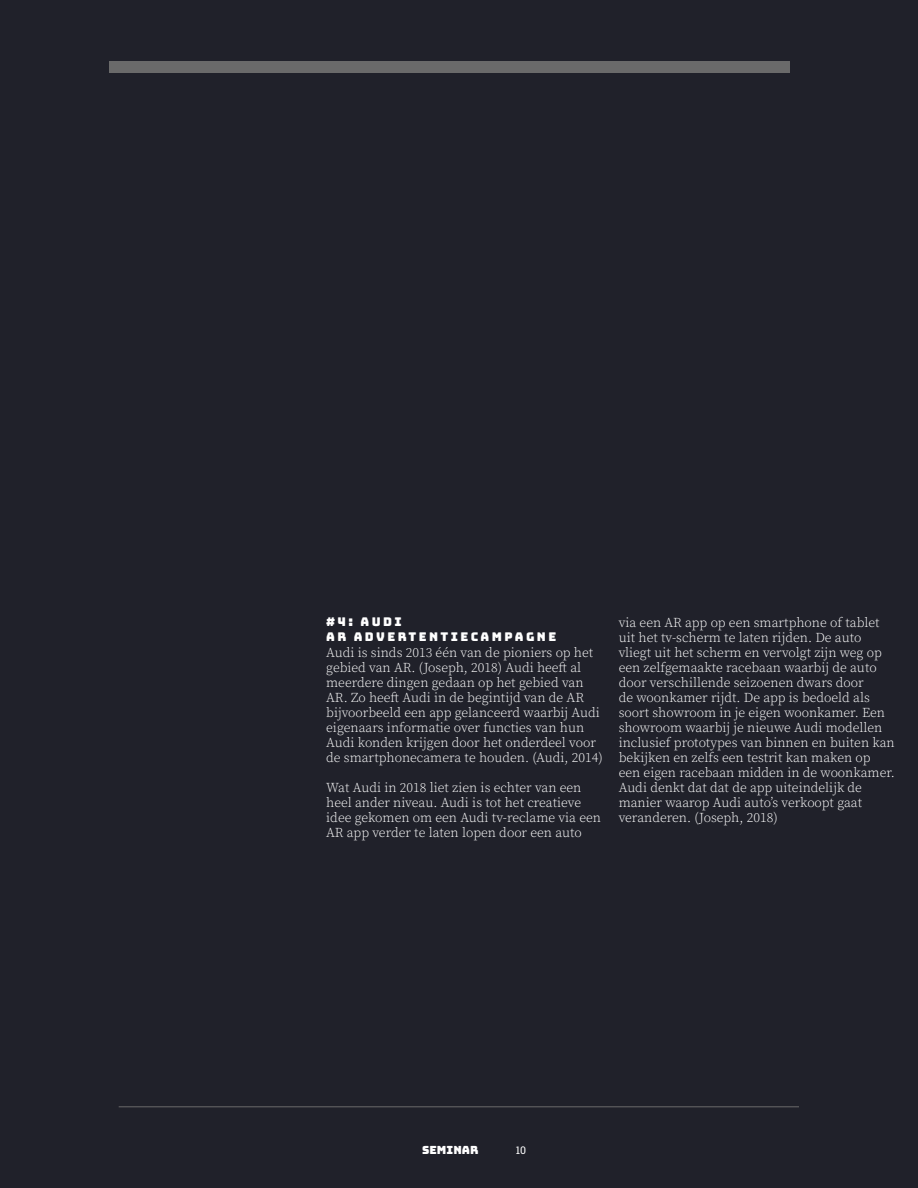
<style>
.page{position:relative;width:918px;height:1188px;background:#20212a}
.page>*{position:absolute;margin:0;border:0;box-sizing:border-box;transform-origin:0 0}
.t1{font:300 13.5px/15px "Source Serif Pro";color:#fff}
.t2{font:12px/14.4px "Bungee";letter-spacing:.2em;color:#fff}
.t3{font:11.25px "Bungee";color:#fff}
.t4{font:10.5px "Roboto Slab";color:#fff}
</style>
<div class="page">
<div style="left:109px;top:61px;width:680px;height:12px;background:#6a6a6a"></div>
<hr style="left:119px;top:1107px;width:680px;height:1px;background:#6a6a6a">
<p class="t2" style="left:326px;top:615px;width:231px">#4: AUDI<br>AR ADVERTENTIECAMPAGNE</p>
<p class="t1" style="left:326px;top:645px;width:278px">Audi is sinds 2013 één van de pioniers op het gebied van AR. (Joseph, 2018) Audi heeft al meerdere dingen gedaan op het gebied van AR. Zo heeft Audi in de begintijd van de AR bijvoorbeeld een app gelanceerd waarbij Audi eigenaars informatie over functies van hun Audi konden krijgen door het onderdeel voor de smartphonecamera te houden. (Audi, 2014)</p>
<p class="t1" style="left:326px;top:780px;width:276px">Wat Audi in 2018 liet zien is echter van een heel ander niveau. Audi is tot het creatieve idee gekomen om een Audi tv-reclame via een AR app verder te laten lopen door een auto</p>
<p class="t1" style="left:619px;top:615px;width:278px">via een AR app op een smartphone of tablet uit het tv-scherm te laten rijden. De auto vliegt uit het scherm en vervolgt zijn weg op een zelfgemaakte racebaan waarbij de auto door verschillende seizoenen dwars door<br>de woonkamer rijdt. De app is bedoeld als soort showroom in je eigen woonkamer. Een showroom waarbij je nieuwe Audi modellen inclusief prototypes van binnen en buiten kan bekijken en zelfs een testrit kan maken op een eigen racebaan midden in de woonkamer.<br>Audi denkt dat dat de app uiteindelijk de manier waarop Audi auto’s verkoopt gaat veranderen. (Joseph, 2018)</p>
<p class="t3" style="left:422px;top:1144px;width:58px">SEMINAR</p>
<p class="t4" style="left:516px;top:1143px;width:12px">10</p>
</div>
